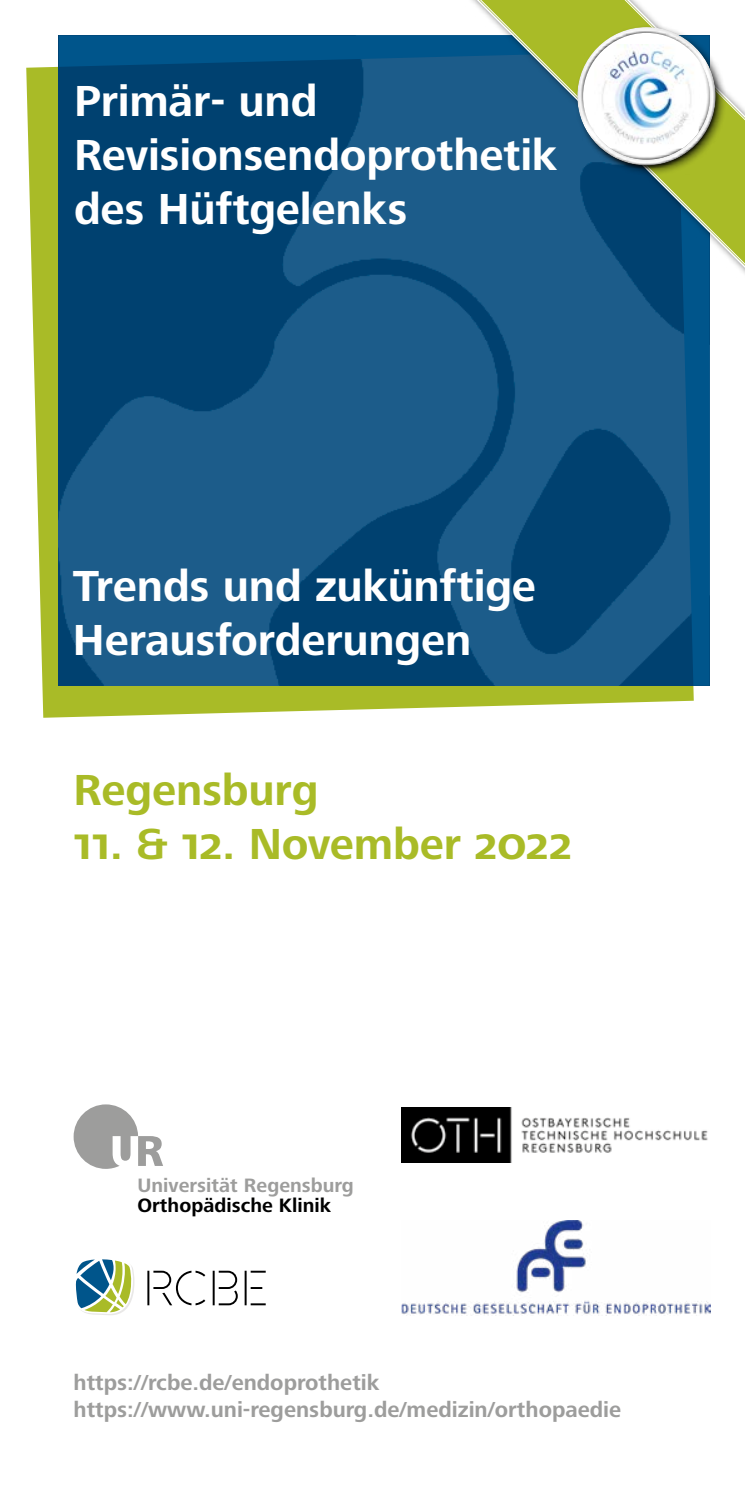
<style>
.page{position:relative;width:745px;height:1489px;background:#fff}
.page>*{position:absolute;margin:0;border:0;box-sizing:border-box;transform-origin:0 0}
.t1{font:700 45px/54px "Frutiger Next LTW1 G";letter-spacing:-.005em;color:#fff}
.t2{font:700 45px "Frutiger Next LTW1 G";letter-spacing:-.005em;color:#a9bb27}
.t3{font:700 22.5px/27px "Frutiger Next LTW1 G";color:#9d9d9c}
.t4{font:700 20px "Frutiger Next LTW1 G";color:#9d9d9c}
.t5{font:700 20px "Frutiger Next LTW1 G";color:#000}
</style>
<div class="page">
<svg style="left:26px;top:51px;width:667px;height:666px;fill:#a9bb27"></svg>
<svg style="left:59px;top:35px;width:650px;height:650px;background:#0e4f7e"></svg>
<div style="left:440px;top:0;width:304px;height:331px;background:#000;opacity:.5"></div>
<svg style="left:440px;top:0;width:304px;height:323px;background:#2f6a94"></svg>
<svg style="left:441px;top:0;width:303px;height:317px;background:#407485"></svg>
<div style="left:574px;top:25px;width:151px;height:151px;background:#000;opacity:.5"></div>
<div style="left:581px;top:50px;width:138px;height:119px;background:#000;opacity:.75"></div>
<div style="left:561px;top:11px;width:169px;height:155px;background:#000;opacity:.5"></div>
<div style="left:566px;top:16px;width:147px;height:146px;background:#fff;opacity:.75"></div>
<div style="left:576px;top:30px;width:150px;height:136px;background:#000;opacity:.75"></div>
<svg style="left:74px;top:1104px;width:89px;height:64px"></svg>
<img style="left:401px;top:1107px;width:307px;height:55px">
<svg style="left:75px;top:1259px;width:59px;height:56px"></svg>
<svg style="left:147px;top:1270px;width:58px;height:35px"></svg>
<svg style="left:212px;top:1270px;width:26px;height:35px"></svg>
<svg style="left:250px;top:1303px;width:15px;height:2px"></svg>
<svg style="left:250px;top:1287px;width:12px;height:1px"></svg>
<svg style="left:250px;top:1270px;width:15px;height:2px"></svg>
<hr style="left:244px;top:1270px;width:2px;height:35px;background:#000">
<img style="left:401px;top:1220px;width:308px;height:95px">
<p class="t1" style="left:74px;top:75px;width:484px">Primär- und<br>Revisionsendoprothetik des Hüftgelenks</p>
<p class="t1" style="left:73px;top:560px;width:464px">Trends und zukünftige<br>Herausforderungen</p>
<p class="t2" style="left:74px;top:764px;width:246px">Regensburg</p>
<p class="t2" style="left:74px;top:818px;width:500px">11. &amp; 12. November 2022</p>
<p class="t4" style="left:137px;top:1174px;width:218px">Universität Regensburg</p>
<p class="t5" style="left:137px;top:1194px;width:195px">Orthopädische Klinik</p>
<p class="t3" style="left:74px;top:1369px;width:548px">https://rcbe.de/endoprothetik https://www.uni-regensburg.de/medizin/orthopaedie</p>
</div>
